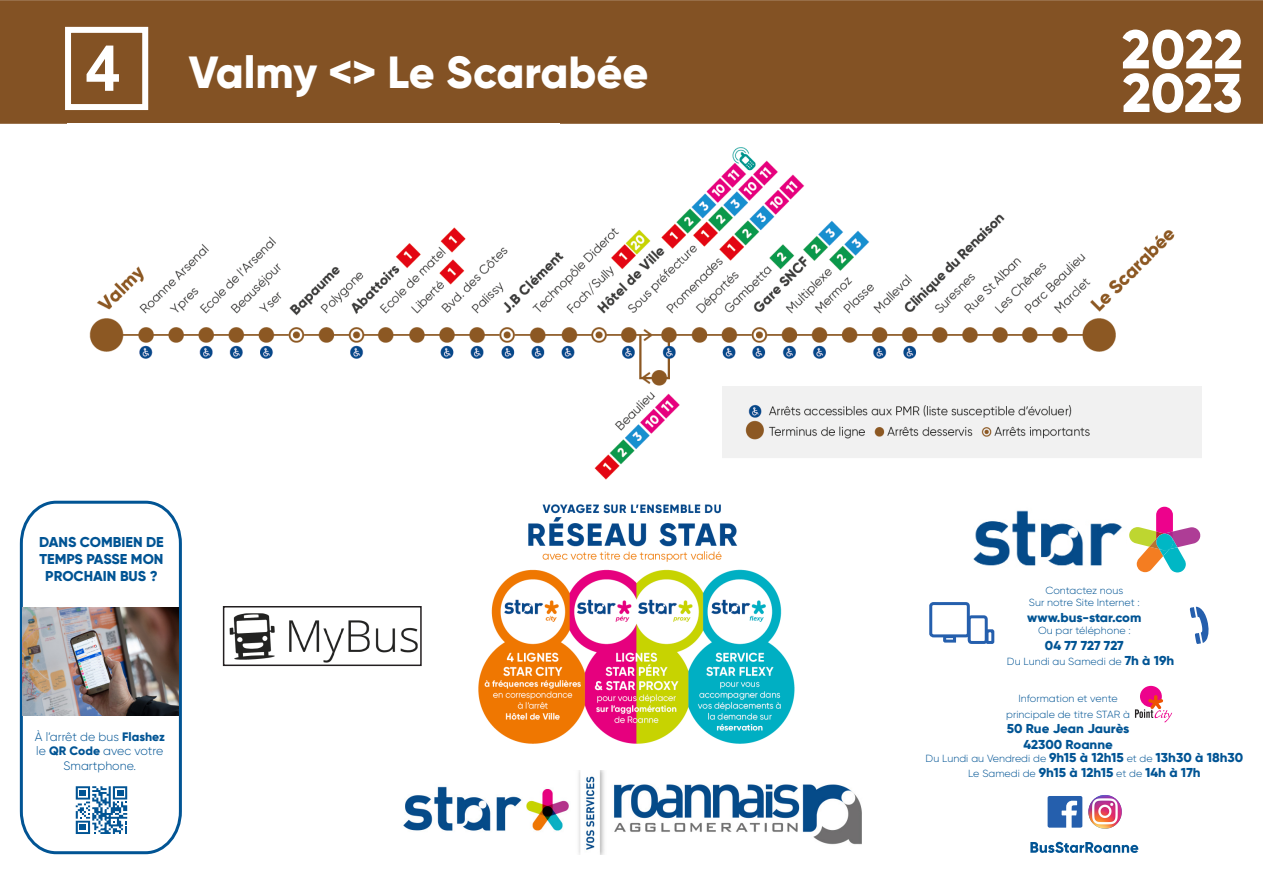
<style>
.page{position:relative;width:1263px;height:893px;background:#fff}
.page>*{position:absolute;margin:0;border:0;box-sizing:border-box;transform-origin:0 0}
.t1{font:800 54.45px "Gilroy";letter-spacing:-.005em;color:#fff}
.t2{font:800 45px "Gilroy";letter-spacing:-.005em;color:#fff}
.t3{font:800 14.25px/17.1px "Gilroy";color:#015494;text-align:center}
.t4{font:800 12.9px "Gilroy";color:#015494}
.t5{font:300 12.3px/14.7px "Gilroy";color:#015494;text-align:center}
.t6{font:300 10.35px/15.5px "Gilroy";color:#015494;text-align:center}
.s1{font-family:"Arial";font-weight:700;font-size:63px}
.s2{font-weight:800}
.s3{font-weight:800;font-size:12.9px}
.s4{font-weight:300;font-size:10.35px}
</style>
<div class="page">
<div style="left:0;top:0;width:1263px;height:124px;background:#835224"></div>
<div style="left:65px;top:27px;width:83px;height:83px;background:#835224;border:6px solid #fff"></div>
<svg style="left:19px;top:500px;width:163px;height:355px"></svg>
<img style="left:23px;top:608px;width:156px;height:107px">
<svg style="left:76px;top:786px;width:51px;height:48px"></svg>
<svg style="left:1135px;top:686px;width:37px;height:36px"></svg>
<img style="left:478px;top:504px;width:317px;height:240px">
<svg style="left:1129px;top:507px;width:72px;height:66px"></svg>
<img style="left:973px;top:510px;width:149px;height:56px">
<svg style="left:1030px;top:842px;width:108px;height:11px"></svg>
<svg style="left:1047px;top:796px;width:35px;height:32px"></svg>
<img style="left:1088px;top:795px;width:34px;height:34px;border-radius:17px">
<svg style="left:1189px;top:607px;width:20px;height:37px"></svg>
<svg style="left:929px;top:602px;width:66px;height:42px"></svg>
<img style="left:229px;top:613px;width:189px;height:50px">
<div style="left:223px;top:606px;width:199px;height:60px;border:2px solid #231f20"></div>
<img style="left:403px;top:771px;width:459px;height:83px">
<img style="left:89px;top:147px;width:1101px;height:333px">
<div style="left:61px;top:430px;width:492px;height:65px;background:#fff"></div>
<div style="left:67px;top:123px;width:492px;height:65px;background:#fff"></div>
<img style="left:722px;top:387px;width:479px;height:71px">
<p class="t2" style="left:85px;top:44px;width:565px"><span class="s1">4</span> Valmy &lt;&gt; Le Scarabée</p>
<p class="t3" style="left:39px;top:533px;width:126px">DANS COMBIEN DE<br>TEMPS PASSE MON<br>PROCHAIN BUS ?</p>
<p class="t5" style="left:35px;top:729px;width:132px">À l’arrêt de bus <span class="s2">Flashez </span>le <span class="s2">QR Code</span> avec votre<br>Smartphone.</p>
<p class="t1" style="left:1122px;top:15px;width:123px">2022</p>
<p class="t1" style="left:1122px;top:59px;width:122px">2023</p>
<p class="t6" style="left:1045px;top:582px;width:79px">Contactez nous</p>
<p class="t6" style="left:1029px;top:595px;width:112px">Sur notre Site Internet :</p>
<p class="t4" style="left:1027px;top:609px;width:116px">www.bus-star.com</p>
<p class="t6" style="left:1038px;top:623px;width:94px">Ou par téléphone :</p>
<p class="t4" style="left:1045px;top:637px;width:80px">04 77 727 727</p>
<p class="t6" style="left:1007px;top:653px;width:169px">Du Lundi au Samedi de <span class="s3">7h à 19h</span></p>
<p class="t6" style="left:1006px;top:691px;width:125px">Information et vente principale de titre STAR à</p>
<p class="t4" style="left:1007px;top:720px;width:124px">50 Rue Jean Jaurès</p>
<p class="t4" style="left:1023px;top:736px;width:91px">42300 Roanne</p>
<p class="t6" style="left:926px;top:750px;width:319px">Du Lundi au Vendredi de <span class="s3">9h15 à 12h15</span> et de <span class="s3">13h30 à 18h30</span></p>
<p class="t4" style="left:968px;top:765px;width:234px"><span class="s4">Le Samedi de</span> 9h15 à 12h15 <span class="s4">et de</span> 14h à 17h</p>
</div>
